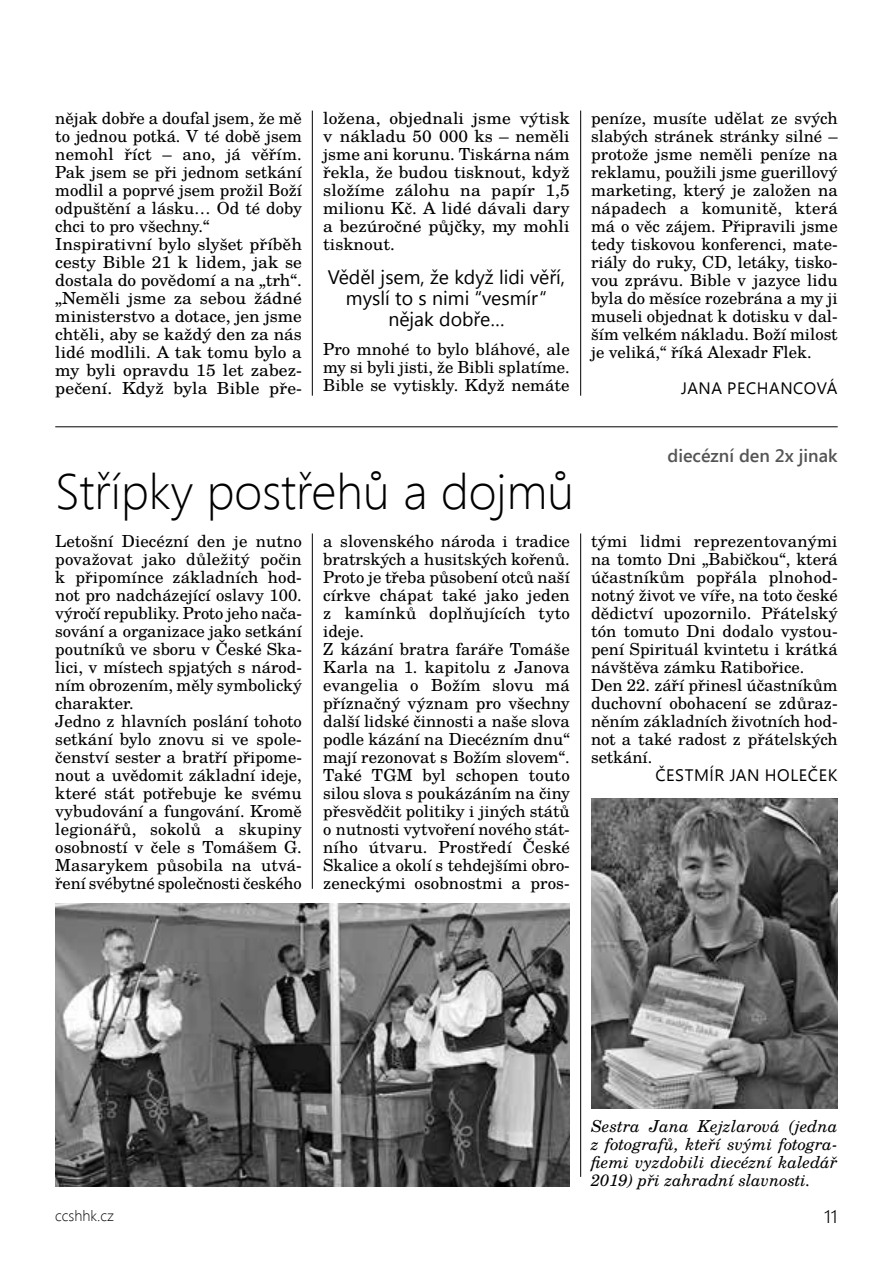
<style>
.page{position:relative;width:893px;height:1263px;background:#fff}
.page>*{position:absolute;margin:0;border:0;box-sizing:border-box;transform-origin:0 0}
.t1{font:300 49.5px "Segoe UI";color:#000}
.t2{font:19.5px/21px "Segoe UI";color:#000;text-align:center}
.t3{font:600 18px "Segoe UI";color:#555}
.t4{font:300 18px "Segoe UI";color:#000}
.t5{font:16.65px/18px "Te X Gyre Schola";color:#000}
.t6{font:16.65px/18px "Te X Gyre Schola";color:#000;text-align:justify;scale:1.05 1}
.t7{font:16.65px "Segoe UI";letter-spacing:.035em;color:#000}
.t8{font:italic 16.5px/18px "Te X Gyre Schola";color:#000;text-align:justify}
.t9{font:16.5px "Segoe UI";letter-spacing:.035em;color:#000}
.t10{font:300 15px "Segoe UI";color:#000}
</style>
<div class="page">
<hr style="left:312px;top:533px;width:1px;height:356px;background:#000">
<hr style="left:312px;top:111px;width:1px;height:285px;background:#000">
<hr style="left:580px;top:533px;width:1px;height:644px;background:#000">
<hr style="left:580px;top:111px;width:1px;height:285px;background:#000">
<hr style="left:55px;top:426px;width:783px;height:1px;background:#000">
<img style="left:55px;top:904px;width:515px;height:282px">
<img style="left:591px;top:798px;width:247px;height:310px">
<p class="t5" style="left:55px;top:108px;width:248px">nějak dobře a doufal jsem, že mě to jednou potká. V té době jsem nemohl říct – ano, já věřím.<br>Pak jsem se při jednom setkání modlil a poprvé jsem prožil Boží odpuštění a lásku… Od té doby chci to pro všechny.“<br>Inspirativní bylo slyšet příběh cesty Bible 21 k lidem, jak se dostala do povědomí a na „trh“. „Neměli jsme za sebou žádné ministerstvo a dotace, jen jsme chtěli, aby se každý den za nás lidé modlili. A tak tomu bylo a my byli opravdu 15 let zabez&shy;pečení. Když byla Bible pře-</p>
<p class="t6" style="left:323px;top:108px;width:236px">ložena, objednali jsme výtisk v nákladu 50 000 ks – neměli jsme ani korunu. Tiskárna nám řekla, že budou tisknout, když složíme zálohu na papír 1,5 milionu Kč. A lidé dávali dary a bezúročné půjčky, my mohli tisknout.</p>
<p class="t2" style="left:328px;top:267px;width:239px">Věděl jsem, že když lidi věří, myslí to s nimi “vesmír“ nějak dobře…</p>
<p class="t5" style="left:323px;top:339px;width:248px;text-align:justify">Pro mnohé to bylo bláhové, ale my si byli jisti, že Bibli splatíme.<br>Bible se vytiskly. Když nemáte</p>
<p class="t5" style="left:591px;top:108px;width:248px;text-align:justify">peníze, musíte udělat ze svých slabých stránek stránky silné – protože jsme neměli peníze na reklamu, použili jsme guerillový marketing, který je založen na nápadech a komunitě, která má o věc zájem. Připravili jsme tedy tiskovou konferenci, mate&shy;riály do ruky, CD, letáky, tisko&shy;vou zprávu. Bible v jazyce lidu byla do měsíce rozebrána a my ji museli objednat k dotisku v dal&shy;ším velkém nákladu. Boží milost je veliká,“ říká Alexadr Flek.</p>
<p class="t9" style="left:681px;top:375px;width:158px">Jana Pec hancová</p>
<p class="t3" style="left:667px;top:443px;width:172px">diecézní den 2x jinak</p>
<h1 class="t1" style="left:55px;top:457px;width:520px">Střípky postřehů a dojmů</h1>
<p class="t5" style="left:55px;top:531px;width:248px">Letošní Diecézní den je nutno považovat jako důležitý počin k připomínce základních hod&shy;not pro nadcházející oslavy 100. výročí republiky. Proto jeho nača&shy;sování a organizace jako setkání poutníků ve sboru v České Ska&shy;lici, v místech spjatých s národ&shy;ním obrozením, měly symbolický charakter.<br>Jedno z hlavních poslání tohoto setkání bylo znovu si ve spole&shy;čenství sester a bratří připome&shy;nout a uvědomit základní ideje, které stát potřebuje ke svému vybudování a fungování. Kromě legionářů, sokolů a skupiny osobností v čele s Tomášem G.<br>Masarykem působila na utvá&shy;ření svébytné společnosti českého</p>
<p class="t5" style="left:323px;top:531px;width:248px">a slovenského národa i tradice bratrských a husitských kořenů.<br>Proto je třeba působení otců naší církve chápat také jako jeden z kamínků doplňujících tyto ideje.<br>Z kázání bratra faráře Tomáše<br>Karla na 1. kapitolu z Janova evangelia o Božím slovu má příznačný význam pro všechny další lidské činnosti a naše slova podle kázání na Diecézním dnu“ mají rezonovat s Božím slovem“.<br>Také TGM byl schopen touto silou slova s poukázáním na činy přesvědčit politiky i jiných států o nutnosti vytvoření nového stát&shy;ního útvaru. Prostředí České<br>Skalice a okolí s tehdejšími obro&shy;zeneckými osobnostmi a pros-</p>
<p class="t5" style="left:591px;top:531px;width:248px">tými lidmi reprezentovanými na tomto Dni „Babičkou“, která účastníkům popřála plnohod&shy;notný život ve víře, na toto české dědictví upozornilo. Přátelský tón tomuto Dni dodalo vystou&shy;pení Spirituál kvintetu i krátká návštěva zámku Ratibořice.<br>Den 22. září přinesl účastníkům duchovní obohacení se zdůraz&shy;něním základních životních hod&shy;not a také radost z přátelských setkání.</p>
<p class="t7" style="left:655px;top:761px;width:182px">Čestm ír Jan Holeček</p>
<p class="t8" style="left:591px;top:1117px;width:248px">Sestra Jana Kejzlarová (jedna z fotografů, kteří svými fotogra&shy;fiemi vyzdobili diecézní kaledář 2019) při zahradní slavnosti.</p>
<p class="t10" style="left:55px;top:1205px;width:60px">ccshhk.cz</p>
<p class="t4" style="left:824px;top:1203px;width:15px">11</p>
</div>
